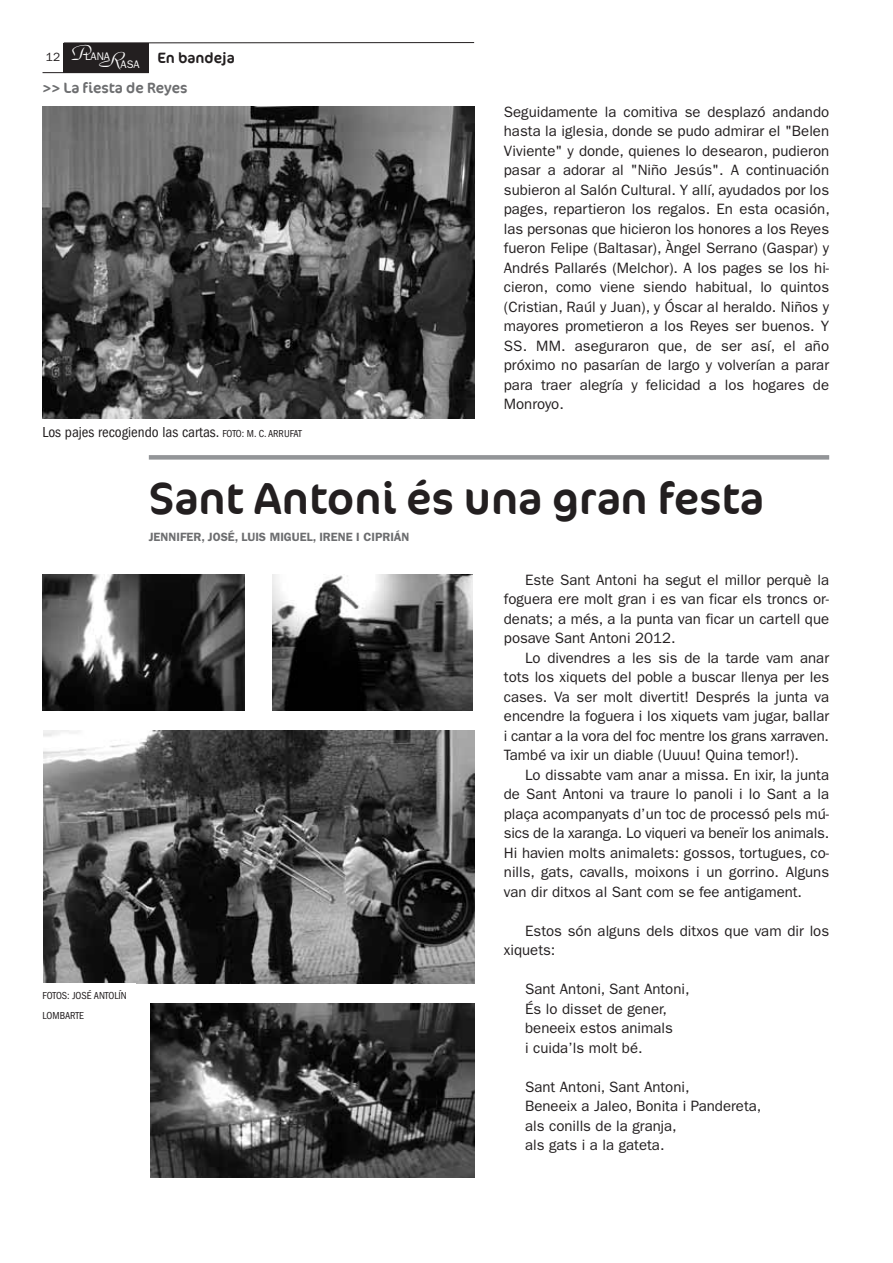
<style>
.page{position:relative;width:893px;height:1263px;background:#fff}
.page>*{position:absolute;margin:0;border:0;box-sizing:border-box;transform-origin:0 0}
.t1{font:45px "Cocon Offc";color:#231f20}
.t2{font:28.35px "Park Avenue";color:#fff}
.t3{font:15px/19.5px "Franklin Gothic";color:#231f20;text-align:justify}
.t4{font:condensed 15px "Franklin Gothic";color:#231f20}
.t5{font:15px "Cocon Offc";color:#6d6e70}
.t6{font:15px "Cocon Offc";color:#231f20}
.t7{font:600 12px "Franklin Gothic";color:#6d6e70}
.t8{font:12px "Franklin Gothic";color:#231f20}
.t9{font:10.95px "Franklin Gothic";color:#fff}
.t10{font:condensed 10.5px/19.5px "Franklin Gothic";color:#231f20}
.s1{font-size:10.5px}
</style>
<div class="page">
<div style="left:64px;top:43px;width:85px;height:30px;background:#231f20"></div>
<hr style="left:43px;top:72px;width:106px;height:1px;background:#231f20">
<hr style="left:64px;top:42px;width:410px;height:1px;background:#231f20">
<img style="left:43px;top:106px;width:431px;height:312px">
<img style="left:43px;top:574px;width:201px;height:137px">
<img style="left:272px;top:574px;width:200px;height:137px">
<img style="left:150px;top:1003px;width:324px;height:175px">
<img style="left:43px;top:730px;width:431px;height:254px">
<div style="left:149px;top:455px;width:680px;height:5px;background:#939598"></div>
<h2 class="t2" style="left:72px;top:34px;width:21px">P</h2>
<p class="t8" style="left:46px;top:53px;width:16px">12</p>
<p class="t6" style="left:157px;top:47px;width:79px">En bandeja</p>
<h2 class="t2" style="left:99px;top:41px;width:26px">R</h2>
<p class="t9" style="left:85px;top:53px;width:27px">LANA</p>
<p class="t9" style="left:121px;top:60px;width:21px">ASA</p>
<p class="t5" style="left:43px;top:77px;width:146px">&gt;&gt; La fiesta de Reyes</p>
<p class="t4" style="left:43px;top:427px;width:261px">Los pajes recogiendo las cartas. <span class="s1">FOTO: M. C. ARRUFAT</span></p>
<p class="t3" style="left:504px;top:103px;width:327px">Seguidamente la comitiva se desplazó andando hasta la iglesia, donde se pudo admirar el "Belen Viviente" y donde, quienes lo desearon, pudieron pasar a adorar al "Niño Jesús". A continuación subieron al Salón Cultural. Y allí, ayudados por los pages, repartieron los regalos. En esta ocasión, las personas que hicieron los honores a los Reyes fueron Felipe (Baltasar), Àngel Serrano (Gaspar) y Andrés Pallarés (Melchor). A los pages se los hi&shy;cieron, como viene siendo habitual, lo quintos (Cristian, Raúl y Juan), y Óscar al heraldo. Niños y mayores prometieron a los Reyes ser buenos. Y SS. MM. aseguraron que, de ser así, el año próximo no pasarían de largo y volverían a parar para traer alegría y felicidad a los hogares de Monroyo.</p>
<p class="t10" style="left:43px;top:987px;width:86px">FOTOS: JOSÉ ANTOLÍN<br>LOMBARTE</p>
<h1 class="t1" style="left:149px;top:465px;width:616px">Sant Antoni és una gran festa</h1>
<p class="t7" style="left:149px;top:532px;width:262px">JENNIFER, JOSÉ, LUIS MIGUEL, IRENE I CIPRIÁN</p>
<p class="t3" style="left:504px;top:571px;width:327px;text-indent:21px">Este Sant Antoni ha segut el millor perquè la foguera ere molt gran i es van ficar els troncs or&shy;denats; a més, a la punta van ficar un cartell que posave Sant Antoni 2012.</p>
<p class="t3" style="left:504px;top:649px;width:327px;text-indent:21px">Lo divendres a les sis de la tarde vam anar tots los xiquets del poble a buscar llenya per les cases. Va ser molt divertit! Després la junta va encendre la foguera i los xiquets vam jugar, ballar i cantar a la vora del foc mentre los grans xarraven.<br>També va ixir un diable (Uuuu! Quina temor!).</p>
<p class="t3" style="left:504px;top:766px;width:327px;text-indent:21px">Lo dissabte vam anar a missa. En ixir, la junta de Sant Antoni va traure lo panoli i lo Sant a la plaça acompanyats d’un toc de processó pels mú&shy;sics de la xaranga. Lo viqueri va beneïr los animals.<br>Hi havien molts animalets: gossos, tortugues, co&shy;nills, gats, cavalls, moixons i un gorrino. Alguns van dir ditxos al Sant com se fee antigament.</p>
<p class="t3" style="left:504px;top:922px;width:327px;text-indent:21px">Estos són alguns dels ditxos que vam dir los xiquets:</p>
<p class="t3" style="left:525px;top:980px;width:166px;text-align:left">Sant Antoni, Sant Antoni,<br>És lo disset de gener, beneeix estos animals<br>i cuida’ls molt bé.</p>
<p class="t3" style="left:525px;top:1078px;width:238px;text-align:left">Sant Antoni, Sant Antoni,<br>Beneeix a Jaleo, Bonita i Pandereta, als conills de la granja,<br>als gats i a la gateta.</p>
</div>
